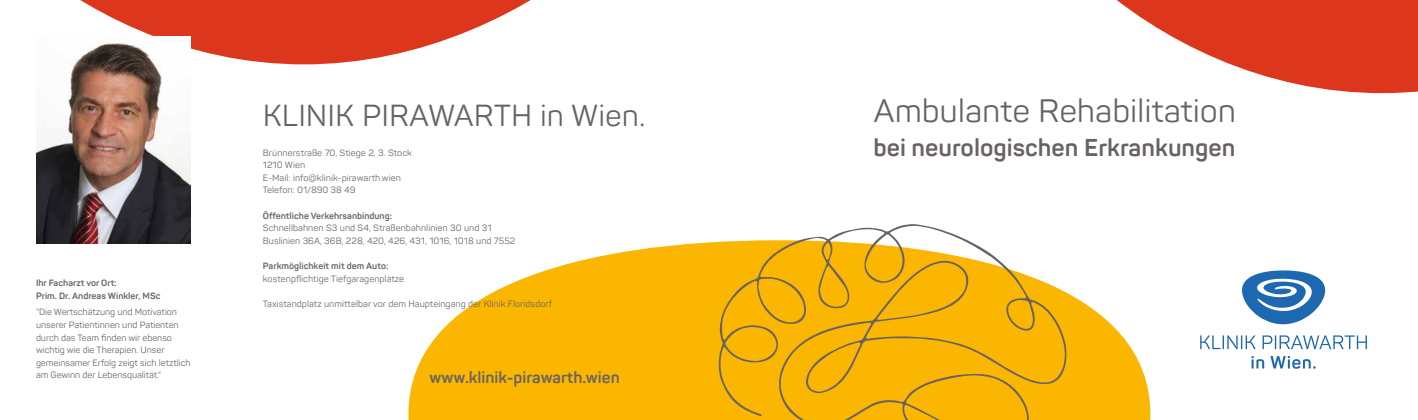
<style>
.page{position:relative;width:1418px;height:420px;background:#fff}
.page>*{position:absolute;margin:0;border:0;box-sizing:border-box;transform-origin:0 0}
.t1{font:32px "Panton";letter-spacing:-.005em;color:#686362}
.t2{font:30px "Panton";color:#686362}
.t3{font:700 24px "Panton";color:#686362}
.t4{font:700 16px "Panton";color:#686362}
.t5{font:9px/12.6px "Panton";letter-spacing:-.005em;color:#686362}
.t6{font:700 9px/12.6px "Panton";color:#686362}
</style>
<div class="page">
<svg style="left:1117px;top:0;width:300px;height:93px;fill:#dc371d"></svg>
<svg style="left:408px;top:241px;width:742px;height:179px;fill:#fab600"></svg>
<svg style="left:80px;top:0;width:451px;height:64px;fill:#dc371d"></svg>
<img style="left:36px;top:36px;width:155px;height:208px">
<svg style="left:1251px;top:356px;width:64px;height:12px"></svg>
<svg style="left:1242px;top:270px;width:83px;height:54px"></svg>
<svg style="left:1200px;top:335px;width:166px;height:14px"></svg>
<svg style="left:718px;top:224px;width:348px;height:196px;background:#f1ba29"></svg>
<p class="t6" style="left:36px;top:276px;width:126px">Ihr Facharzt vor Ort:<br>Prim. Dr. Andreas Winkler, MSc</p>
<p class="t5" style="left:36px;top:306px;width:156px">“Die Wertschätzung und Motivation unserer Patientinnen und Patienten durch das Team finden wir ebenso wichtig wie die Therapien. Unser gemeinsamer Erfolg zeigt sich letztlich am Gewinn der Lebensqualität.“</p>
<h2 class="t2" style="left:263px;top:97px;width:384px">KLINIK PIRAWARTH in Wien.</h2>
<p class="t5" style="left:263px;top:146px;width:151px">Brünnerstraße 70, Stiege 2, 3. Stock<br>1210 Wien<br>E-Mail: info@klinik-pirawarth.wien<br>Telefon: 01/890 38 49</p>
<p class="t6" style="left:263px;top:209px;width:131px">Öffentliche Verkehrsanbindung:</p>
<p class="t5" style="left:263px;top:222px;width:254px">Schnellbahnen S3 und S4, Straßenbahnlinien 30 und 31<br>Buslinien 36A, 36B, 228, 420, 426, 431, 1016, 1018 und 7552</p>
<p class="t6" style="left:263px;top:259px;width:127px">Parkmöglichkeit mit dem Auto:</p>
<p class="t5" style="left:263px;top:272px;width:143px">kostenpflichtige Tiefgaragenplätze</p>
<p class="t5" style="left:263px;top:297px;width:291px">Taxistandplatz unmittelbar vor dem Haupteingang der Klinik Floridsdorf</p>
<h3 class="t4" style="left:429px;top:367px;width:192px">www.klinik-pirawarth.wien</h3>
<h1 class="t1" style="left:873px;top:91px;width:364px">Ambulante Rehabilitation</h1>
<h3 class="t3" style="left:873px;top:132px;width:363px">bei neurologischen Erkrankungen</h3>
</div>
